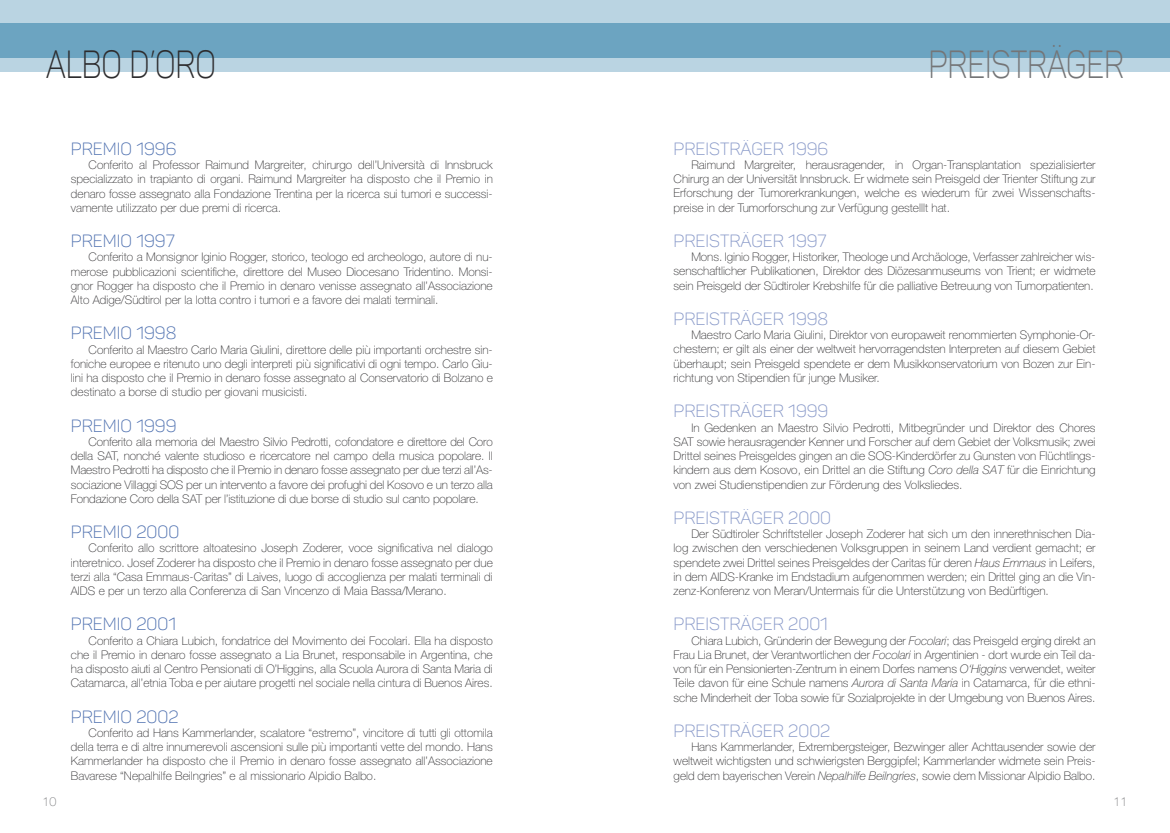
<style>
.page{position:relative;width:1170px;height:833px;background:#fff}
.page>*{position:absolute;margin:0;border:0;box-sizing:border-box;transform-origin:0 0}
.t1{font:38.75px "Panton Light Caps";color:#747577;scale:.8 1}
.t2{font:38.75px "Panton Light Caps";color:#2d2c2e;scale:.8 1}
.t3{font:17.5px "Panton Light Caps";color:#8798c8}
.t4{font:17.5px "Panton Light Caps";color:#4f71b0}
.t5{font:100 12.5px "Helvetica Neue LT Pro";color:#747577}
.t6{font:100 11.88px/14.2px "Helvetica Neue LT Pro";color:#2d2c2e;text-align:justify}
.s1{font-style:italic}
</style>
<div class="page">
<div style="left:0;top:0;width:1169px;height:72px;background:#bad4e2"></div>
<div style="left:0;top:23px;width:1169px;height:34px;background:#6ca4c1"></div>
<h1 class="t2" style="left:46px;top:41px;width:214px">ALBO D’ORO</h1>
<h1 class="t1" style="left:928px;top:41px;width:246px">PREISTRÄGER</h1>
<h2 class="t4" style="left:71px;top:138px;width:107px">PREMIO 1996</h2>
<p class="t6" style="left:71px;top:158px;width:423px;text-indent:18px">Conferito al Professor Raimund Margreiter, chirurgo dell’Università di Innsbruck specializzato in trapianto di organi. Raimund Margreiter ha disposto che il Premio in denaro fosse assegnato alla Fondazione Trentina per la ricerca sui tumori e successi&shy;vamente utilizzato per due premi di ricerca.</p>
<h2 class="t4" style="left:71px;top:230px;width:105px">PREMIO 1997</h2>
<p class="t6" style="left:71px;top:250px;width:423px;text-indent:18px">Conferito a Monsignor Iginio Rogger, storico, teologo ed archeologo, autore di nu&shy;merose pubblicazioni scientifiche, direttore del Museo Diocesano Tridentino. Monsi&shy;gnor Rogger ha disposto che il Premio in denaro venisse assegnato all’Associazione Alto Adige/Südtirol per la lotta contro i tumori e a favore dei malati terminali.</p>
<h2 class="t4" style="left:71px;top:322px;width:107px">PREMIO 1998</h2>
<p class="t6" style="left:71px;top:342px;width:423px;text-indent:18px">Conferito al Maestro Carlo Maria Giulini, direttore delle più importanti orchestre sin&shy;foniche europee e ritenuto uno degli interpreti più significativi di ogni tempo. Carlo Giu&shy;lini ha disposto che il Premio in denaro fosse assegnato al Conservatorio di Bolzano e destinato a borse di studio per giovani musicisti.</p>
<h2 class="t4" style="left:71px;top:415px;width:107px">PREMIO 1999</h2>
<p class="t6" style="left:71px;top:434px;width:423px;text-indent:18px">Conferito alla memoria del Maestro Silvio Pedrotti, cofondatore e direttore del Coro della SAT, nonché valente studioso e ricercatore nel campo della musica popolare. Il Maestro Pedrotti ha disposto che il Premio in denaro fosse assegnato per due terzi all’As&shy;sociazione Villaggi SOS per un intervento a favore dei profughi del Kosovo e un terzo alla Fondazione Coro della SAT per l’istituzione di due borse di studio sul canto popolare.</p>
<h2 class="t4" style="left:71px;top:521px;width:110px">PREMIO 2000</h2>
<p class="t6" style="left:71px;top:541px;width:423px;text-indent:18px">Conferito allo scrittore altoatesino Joseph Zoderer, voce significativa nel dialogo interetnico. Josef Zoderer ha disposto che il Premio in denaro fosse assegnato per due terzi alla “Casa Emmaus-Caritas” di Laives, luogo di accoglienza per malati terminali di AIDS e per un terzo alla Conferenza di San Vincenzo di Maia Bassa/Merano.</p>
<h2 class="t4" style="left:71px;top:613px;width:107px">PREMIO 2001</h2>
<p class="t6" style="left:71px;top:633px;width:423px;text-indent:18px">Conferito a Chiara Lubich, fondatrice del Movimento dei Focolari. Ella ha disposto che il Premio in denaro fosse assegnato a Lia Brunet, responsabile in Argentina, che ha disposto aiuti al Centro Pensionati di O’Higgins, alla Scuola Aurora di Santa Maria di Catamarca, all’etnia Toba e per aiutare progetti nel sociale nella cintura di Buenos Aires.</p>
<h2 class="t4" style="left:71px;top:706px;width:109px">PREMIO 2002</h2>
<p class="t6" style="left:71px;top:725px;width:423px;text-indent:18px">Conferito ad Hans Kammerlander, scalatore “estremo”, vincitore di tutti gli ottomila della terra e di altre innumerevoli ascensioni sulle più importanti vette del mondo. Hans Kammerlander ha disposto che il Premio in denaro fosse assegnato all’Associazione Bavarese “Nepalhilfe Beilngries” e al missionario Alpidio Balbo.</p>
<h2 class="t3" style="left:673px;top:138px;width:156px">PREISTRÄGER 1996</h2>
<p class="t6" style="left:673px;top:157px;width:423px;text-indent:18px">Raimund Margreiter, herausragender, in Organ-Transplantation spezialisierter Chirurg an der Universität Innsbruck. Er widmete sein Preisgeld der Trienter Stiftung zur Erforschung der Tumorerkrankungen, welche es wiederum für zwei Wissenschafts&shy;preise in der Tumorforschung zur Verfügung gestelllt hat.</p>
<h2 class="t3" style="left:673px;top:230px;width:154px">PREISTRÄGER 1997</h2>
<p class="t6" style="left:673px;top:250px;width:423px;text-indent:18px">Mons. Iginio Rogger, Historiker, Theologe und Archäologe, Verfasser zahlreicher wis&shy;senschaftlicher Publikationen, Direktor des Diözesanmuseums von Trient; er widmete sein Preisgeld der Südtiroler Krebshilfe für die palliative Betreuung von Tumorpatienten.</p>
<h2 class="t3" style="left:673px;top:308px;width:156px">PREISTRÄGER 1998</h2>
<p class="t6" style="left:673px;top:328px;width:423px;text-indent:18px">Maestro Carlo Maria Giulini, Direktor von europaweit renommierten Symphonie-Or&shy;chestern; er gilt als einer der weltweit hervorragendsten Interpreten auf diesem Gebiet überhaupt; sein Preisgeld spendete er dem Musikkonservatorium von Bozen zur Ein&shy;richtung von Stipendien für junge Musiker.</p>
<h2 class="t3" style="left:673px;top:400px;width:156px">PREISTRÄGER 1999</h2>
<p class="t6" style="left:673px;top:420px;width:423px;text-indent:18px">In Gedenken an Maestro Silvio Pedrotti, Mitbegründer und Direktor des Chores SAT sowie herausragender Kenner und Forscher auf dem Gebiet der Volksmusik; zwei Drittel seines Preisgeldes gingen an die SOS-Kinderdörfer zu Gunsten von Flüchtlings&shy;kindern aus dem Kosovo, ein Drittel an die Stiftung <span class="s1">Coro della SAT</span> für die Einrichtung von zwei Studienstipendien zur Förderung des Volksliedes.</p>
<h2 class="t3" style="left:673px;top:507px;width:159px">PREISTRÄGER 2000</h2>
<p class="t6" style="left:673px;top:526px;width:423px;text-indent:18px">Der Südtiroler Schriftsteller Joseph Zoderer hat sich um den innerethnischen Dia&shy;log zwischen den verschiedenen Volksgruppen in seinem Land verdient gemacht; er spendete zwei Drittel seines Preisgeldes der Caritas für deren <span class="s1">Haus Emmaus</span> in Leifers, in dem AIDS-Kranke im Endstadium aufgenommen werden; ein Drittel ging an die Vin&shy;zenz-Konferenz von Meran/Untermais für die Unterstützung von Bedürftigen.</p>
<h2 class="t3" style="left:673px;top:613px;width:156px">PREISTRÄGER 2001</h2>
<p class="t6" style="left:673px;top:633px;width:423px;text-indent:18px">Chiara Lubich, Gründerin der Bewegung der <span class="s1">Focolari</span>; das Preisgeld erging direkt an Frau Lia Brunet, der Verantwortlichen der <span class="s1">Focolari</span> in Argentinien - dort wurde ein Teil da&shy;von für ein Pensionierten-Zentrum in einem Dorfes namens <span class="s1">O‘Higgins</span> verwendet, weiter Teile davon für eine Schule namens <span class="s1">Aurora di Santa Maria</span> in Catamarca, für die ethni&shy;sche Minderheit der Toba sowie für Sozialprojekte in der Umgebung von Buenos Aires.</p>
<h2 class="t3" style="left:673px;top:720px;width:158px">PREISTRÄGER 2002</h2>
<p class="t6" style="left:673px;top:739px;width:423px;text-indent:18px">Hans Kammerlander, Extrembergsteiger, Bezwinger aller Achttausender sowie der weltweit wichtigsten und schwierigsten Berggipfel; Kammerlander widmete sein Preis&shy;geld dem bayerischen Verein <span class="s1">Nepalhilfe Beilngries</span>, sowie dem Missionar Alpidio Balbo.</p>
<p class="t5" style="left:43px;top:795px;width:15px">10</p>
<p class="t5" style="left:1113px;top:795px;width:15px">11</p>
</div>
